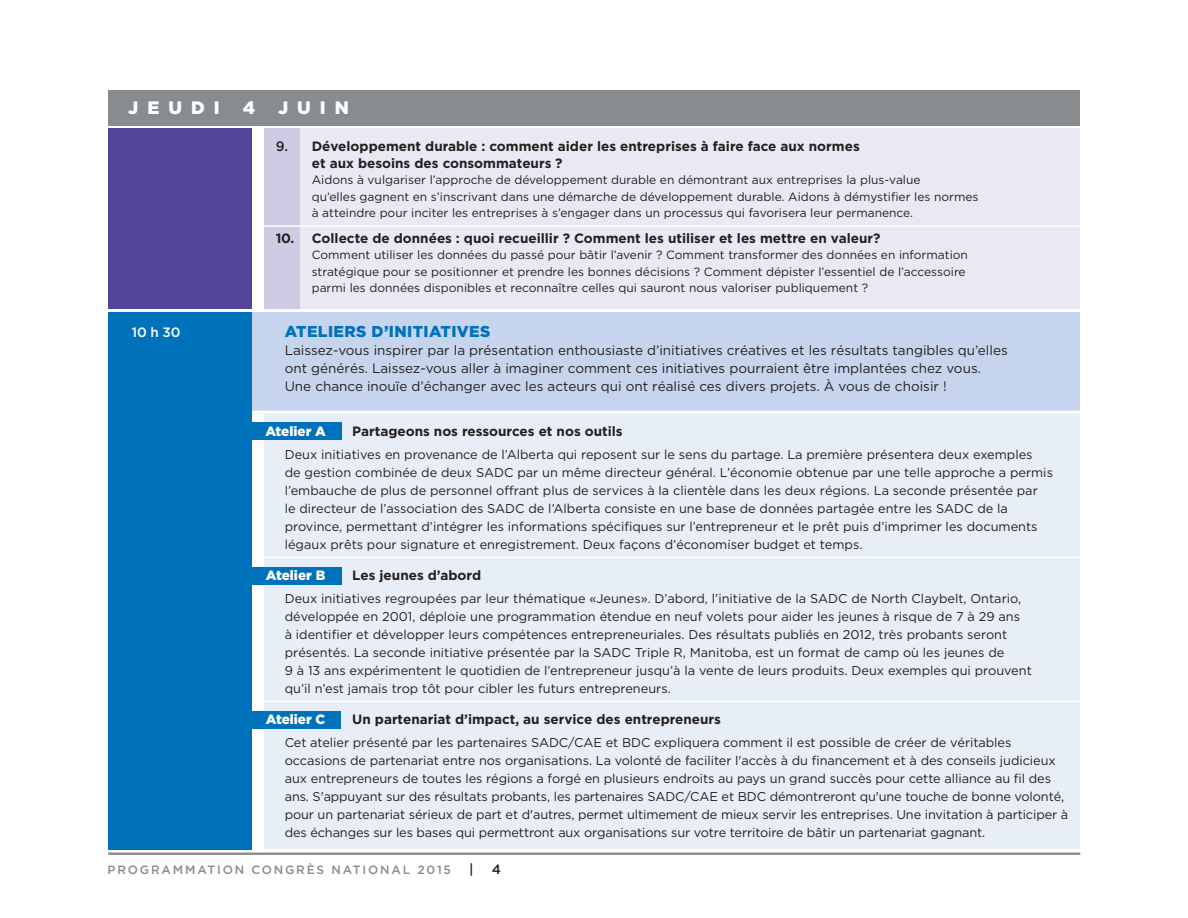
<style>
.page{position:relative;width:1188px;height:918px;background:#fff}
.page>*{position:absolute;margin:0;border:0;box-sizing:border-box;transform-origin:0 0}
.t1{font:900 18px "Gotham HTF";letter-spacing:.5em;color:#fff}
.t2{font:900 15.75px "Gotham HTF";letter-spacing:.025em;color:#0072bc}
.t3{font:13.5px/18px "Gotham HTF";color:#231f20}
.t4{font:700 13.5px/16.5px "Gotham HTF";color:#231f20}
.t5{font:900 13.5px "Gotham HTF";color:#fff}
.t6{font:500 13.5px "Gotham";color:#fff}
.t7{font:500 13.5px "Gotham HTF";color:#231f20}
.t8{font:12.75px/18px "Gotham HTF";color:#231f20}
.t9{font:12px/16.5px "Gotham";color:#231f20}
.t10{font:500 12px "Gotham HTF";letter-spacing:.15em;color:#888c8f}
.s1{font-family:"Gotham";font-weight:500}
</style>
<div class="page">
<div style="left:108px;top:90px;width:972px;height:36px;background:#888c8f"></div>
<div style="left:108px;top:311px;width:144px;height:538px;background:#0072bc"></div>
<div style="left:108px;top:129px;width:144px;height:181px;background:#52439b"></div>
<div style="left:264px;top:311px;width:816px;height:538px;background:#e8eef8"></div>
<div style="left:264px;top:129px;width:816px;height:181px;background:#eae9f3"></div>
<div style="left:264px;top:128px;width:35px;height:181px;background:#cfcbe4"></div>
<hr style="left:108px;top:853px;width:972px;height:2px;background:#888c8f">
<hr style="left:262px;top:225px;width:821px;height:2px;background:#fff">
<hr style="left:262px;top:557px;width:821px;height:1px;background:#fff">
<hr style="left:262px;top:701px;width:821px;height:1px;background:#fff">
<div style="left:252px;top:310px;width:827px;height:103px;background:#c6d5ed"></div>
<hr style="left:107px;top:309px;width:975px;height:3px;background:#fff">
<div style="left:244px;top:422px;width:97px;height:18px;background:#0072bc"></div>
<div style="left:244px;top:567px;width:97px;height:18px;background:#0072bc"></div>
<div style="left:244px;top:711px;width:97px;height:18px;background:#0072bc"></div>
<hr style="left:252px;top:411px;width:830px;height:3px;background:#fff">
<h1 class="t1" style="left:128px;top:97px;width:93px">JEUDI</h1>
<h1 class="t1" style="left:243px;top:97px;width:14px">4</h1>
<h1 class="t1" style="left:278px;top:97px;width:72px">JUIN</h1>
<p class="t4" style="left:312px;top:139px;width:550px;text-indent:-36px"><span class="s1">9.</span> Développement durable : comment aider les entreprises à faire face aux normes et aux besoins des consommateurs ?</p>
<p class="t9" style="left:312px;top:172px;width:668px">Aidons à vulgariser l’approche de développement durable en démontrant aux entreprises la plus-value<br>qu’elles gagnent en s’inscrivant dans une démarche de développement durable. Aidons à démystifier les normes à atteindre pour inciter les entreprises à s’engager dans un processus qui favorisera leur permanence.</p>
<p class="t4" style="left:276px;top:230px;width:606px">10. Collecte de données : quoi recueillir ? Comment les utiliser et les mettre en valeur?</p>
<p class="t9" style="left:312px;top:247px;width:658px">Comment utiliser les données du passé pour bâtir l’avenir ? Comment transformer des données en information stratégique pour se positionner et prendre les bonnes décisions ? Comment dépister l’essentiel de l’accessoire parmi les données disponibles et reconnaître celles qui sauront nous valoriser publiquement ?</p>
<p class="t2" style="left:285px;top:322px;width:207px">ATELIERS D’INITIATIVES</p>
<p class="t3" style="left:285px;top:342px;width:725px">Laissez-vous inspirer par la présentation enthousiaste d’initiatives créatives et les résultats tangibles qu’elles ont générés. Laissez-vous aller à imaginer comment ces initiatives pourraient être implantées chez vous.<br>Une chance inouïe d’échanger avec les acteurs qui ont réalisé ces divers projets. À vous de choisir !</p>
<p class="t4" style="left:352px;top:424px;width:272px">Partageons nos ressources et nos outils</p>
<p class="t8" style="left:285px;top:446px;width:770px">Deux initiatives en provenance de l’Alberta qui reposent sur le sens du partage. La première présentera deux exemples<br>de gestion combinée de deux SADC par un même directeur général. L’économie obtenue par une telle approche a permis l’embauche de plus de personnel offrant plus de services à la clientèle dans les deux régions. La seconde présentée par<br>le directeur de l’association des SADC de l’Alberta consiste en une base de données partagée entre les SADC de la province, permettant d’intégrer les informations spécifiques sur l’entrepreneur et le prêt puis d’imprimer les documents légaux prêts pour signature et enregistrement. Deux façons d’économiser budget et temps.</p>
<p class="t4" style="left:352px;top:568px;width:130px">Les jeunes d’abord</p>
<p class="t8" style="left:285px;top:590px;width:749px">Deux initiatives regroupées par leur thématique «Jeunes». D’abord, l’initiative de la SADC de North Claybelt, Ontario, développée en 2001, déploie une programmation étendue en neuf volets pour aider les jeunes à risque de 7 à 29 ans<br>à identifier et développer leurs compétences entrepreneuriales. Des résultats publiés en 2012, très probants seront présentés. La seconde initiative présentée par la SADC Triple R, Manitoba, est un format de camp où les jeunes de<br>9 à 13 ans expérimentent le quotidien de l’entrepreneur jusqu’à la vente de leurs produits. Deux exemples qui prouvent qu’il n’est jamais trop tôt pour cibler les futurs entrepreneurs.</p>
<p class="t4" style="left:352px;top:712px;width:370px">Un partenariat d’impact, au service des entrepreneurs</p>
<p class="t8" style="left:285px;top:734px;width:785px">Cet atelier présenté par les partenaires SADC/CAE et BDC expliquera comment il est possible de créer de véritables occasions de partenariat entre nos organisations. La volonté de faciliter l'accès à du financement et à des conseils judicieux aux entrepreneurs de toutes les régions a forgé en plusieurs endroits au pays un grand succès pour cette alliance au fil des ans. S'appuyant sur des résultats probants, les partenaires SADC/CAE et BDC démontreront qu'une touche de bonne volonté, pour un partenariat sérieux de part et d'autres, permet ultimement de mieux servir les entreprises. Une invitation à participer à des échanges sur les bases qui permettront aux organisations sur votre territoire de bâtir un partenariat gagnant.</p>
<p class="t6" style="left:132px;top:325px;width:50px">10 h 30</p>
<p class="t5" style="left:265px;top:424px;width:62px">Atelier A</p>
<p class="t5" style="left:266px;top:568px;width:61px">Atelier B</p>
<p class="t5" style="left:266px;top:712px;width:61px">Atelier C</p>
<p class="t10" style="left:108px;top:865px;width:345px">PROGRAMMATION CONGRÈS NATIONAL 2015</p>
<p class="t7" style="left:469px;top:864px;width:6px">|</p>
<p class="t7" style="left:492px;top:864px;width:11px">4</p>
</div>
